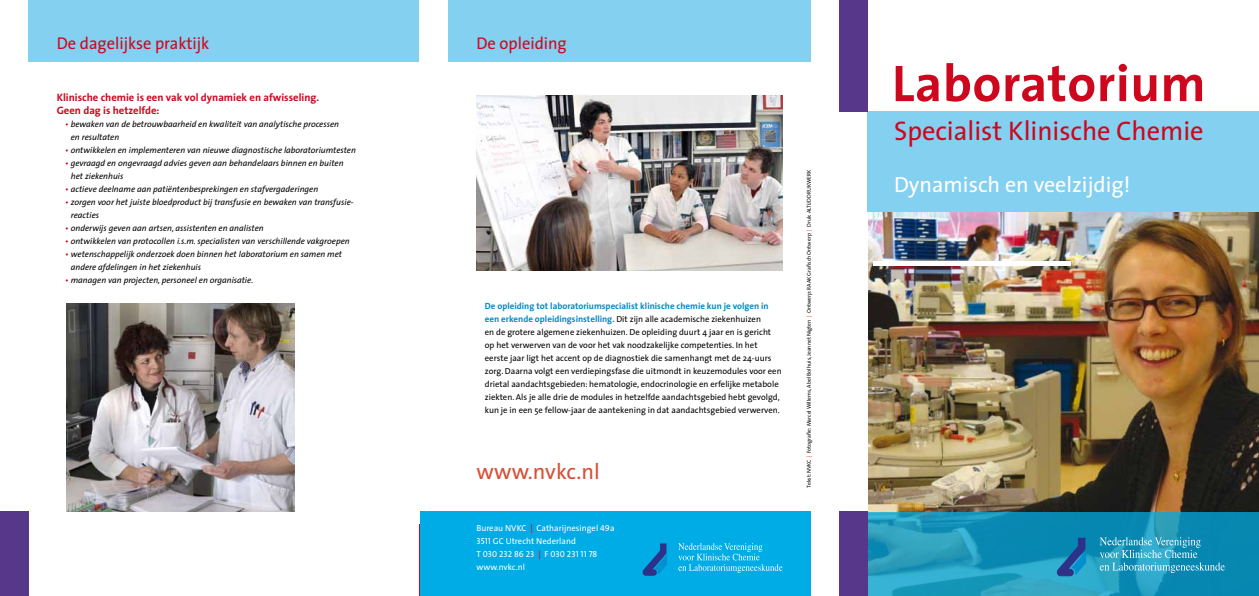
<style>
.page{position:relative;width:1259px;height:596px;background:#fff}
.page>*{position:absolute;margin:0;border:0;box-sizing:border-box;transform-origin:0 0}
.t1{font:700 52px "The Sans";letter-spacing:.01em;color:#cd071e}
.t2{font:27px "The Sans";color:#cd071e}
.t3{font:22px "The Sans";color:#fff}
.t4{font:22px "The Sans";color:#d65038}
.t5{font:17px "The Sans";color:#cd071e}
.t6{font:700 10.7px/13px "The Sans";color:#cd071e}
.t7{font:700 9px "The Sans";color:#008ac9}
.t8{font:italic 8.7px/13px "The Sans";color:#000}
.t9{font:8.7px/13px "The Sans";color:#000}
.t10{font:8.7px/13px "The Sans";color:#fff}
.t11{font:8.7px "The Sans Caps";color:#fff}
.t12{font:5.5px "The Sans";color:#000}
.s1{color:#cd071e}
.s2{font-weight:700;font-size:9px;color:#008ac9}
.s3{font-family:"The Sans Caps"}
.s4{font-family:"The Sans"}
.s5{color:#e64415}
</style>
<div class="page">
<svg style="left:419px;top:581px;width:1px;height:14px"></svg>
<img style="left:868px;top:211px;width:391px;height:300px">
<div style="left:867px;top:111px;width:392px;height:100px;background:#84d0f0"></div>
<div style="left:28px;top:0;width:392px;height:61px;background:#84d0f0"></div>
<svg style="left:867px;top:511px;width:392px;height:84px;background:#1a93b7"></svg>
<svg style="left:1057px;top:537px;width:28px;height:38px"></svg>
<svg style="left:1099px;top:537px;width:125px;height:35px;background:#38a3c4"></svg>
<div style="left:839px;top:0;width:28px;height:111px;background:#56378a"></div>
<div style="left:0;top:511px;width:28px;height:84px;background:#56378a"></div>
<div style="left:839px;top:511px;width:28px;height:84px;background:#56378a"></div>
<div style="left:420px;top:511px;width:390px;height:84px;background:#00ace5"></div>
<svg style="left:643px;top:543px;width:23px;height:32px"></svg>
<svg style="left:678px;top:543px;width:104px;height:29px"></svg>
<div style="left:420px;top:0;width:390px;height:61px;background:#84d0f0"></div>
<hr style="left:873px;top:261px;width:197px;height:4px;background:#fff">
<div style="left:420px;top:0;width:28px;height:74px;background:#fff"></div>
<img style="left:67px;top:303px;width:227px;height:208px">
<img style="left:476px;top:95px;width:306px;height:175px">
<h3 class="t5" style="left:57px;top:29px;width:154px">De dagelijkse praktijk</h3>
<h3 class="t5" style="left:476px;top:29px;width:92px">De opleiding</h3>
<p class="t6" style="left:57px;top:91px;width:264px">Klinische chemie is een vak vol dynamiek en afwisseling.<br>Geen dag is hetzelfde:</p>
<p class="t8" style="left:71px;top:117px;width:270px;text-indent:-6px"><span class="s1">•</span> bewaken van de betrouwbaarheid en kwaliteit van analytische processen en resultaten</p>
<p class="t8" style="left:65px;top:143px;width:292px"><span class="s1">•</span> ontwikkelen en implementeren van nieuwe diagnostische laboratoriumtesten</p>
<p class="t8" style="left:71px;top:156px;width:274px;text-indent:-6px"><span class="s1">•</span> gevraagd en ongevraagd advies geven aan behandelaars binnen en buiten het ziekenhuis</p>
<p class="t8" style="left:65px;top:182px;width:255px"><span class="s1">•</span> actieve deelname aan patiëntenbesprekingen en stafvergaderingen</p>
<p class="t8" style="left:71px;top:195px;width:284px;text-indent:-6px"><span class="s1">•</span> zorgen voor het juiste bloedproduct bij transfusie en bewaken van transfusie&shy;reacties</p>
<p class="t8" style="left:65px;top:221px;width:200px"><span class="s1">•</span> onderwijs geven aan artsen, assistenten en analisten</p>
<p class="t8" style="left:65px;top:234px;width:286px"><span class="s1">•</span> ontwikkelen van protocollen i.s.m. specialisten van verschillende vakgroepen</p>
<p class="t8" style="left:71px;top:247px;width:273px;text-indent:-6px"><span class="s1">•</span> wetenschappelijk onderzoek doen binnen het laboratorium en samen met andere afdelingen in het ziekenhuis</p>
<p class="t8" style="left:65px;top:273px;width:190px"><span class="s1">•</span> managen van projecten, personeel en organisatie.</p>
<p class="t7" style="left:485px;top:298px;width:285px">De opleiding tot laboratoriumspecialist klinische chemie kun je volgen in</p>
<p class="t9" style="left:485px;top:312px;width:298px"><span class="s2">een erkende opleidingsinstelling.</span> Dit zijn alle academische ziekenhuizen<br>en de grotere algemene ziekenhuizen. De opleiding duurt 4 jaar en is gericht op het verwerven van de voor het vak noodzakelijke competenties. In het eerste jaar ligt het accent op de diagnostiek die samenhangt met de 24-uurs zorg. Daarna volgt een verdiepingsfase die uitmondt in keuzemodules voor een drietal aandachtsgebieden: hematologie, endocrinologie en erfelijke metabole ziekten. Als je alle drie de modules in hetzelfde aandachtsgebied hebt gevolgd, kun je in een 5e fellow-jaar de aantekening in dat aandachtsgebied verwerven.</p>
<h3 class="t4" style="left:476px;top:452px;width:125px">www.nvkc.nl</h3>
<p class="t10" style="left:476px;top:520px;width:140px">Bureau NVKC <span class="s1">|</span> Catharijnesingel <span class="s3">49</span>a<br><span class="s3">3511</span> GC Utrecht Nederland</p>
<p class="t11" style="left:476px;top:546px;width:123px"><span class="s4">T</span> 030 232 86 23 <span class="s1">|</span> <span class="s4">F</span> 030 231 11 78</p>
<p class="t10" style="left:476px;top:559px;width:50px">www.nvkc.nl</p>
<p class="t12" style="left:804px;top:487px;width:319px;rotate:-90deg">Tekst: NVKC <span class="s5">|</span> Fotografie: Marcel Willems, Abel Bolhuis, Jeannet Nigten <span class="s5">|</span> Ontwerp: RAAK Grafisch Ontwerp <span class="s5">|</span> Druk: ALTiJDDRUKWERK</p>
<h1 class="t1" style="left:892px;top:40px;width:315px">Laboratorium</h1>
<h2 class="t2" style="left:894px;top:108px;width:311px">Specialist Klinische Chemie</h2>
<h3 class="t3" style="left:894px;top:166px;width:238px">Dynamisch en veelzijdig!</h3>
</div>
